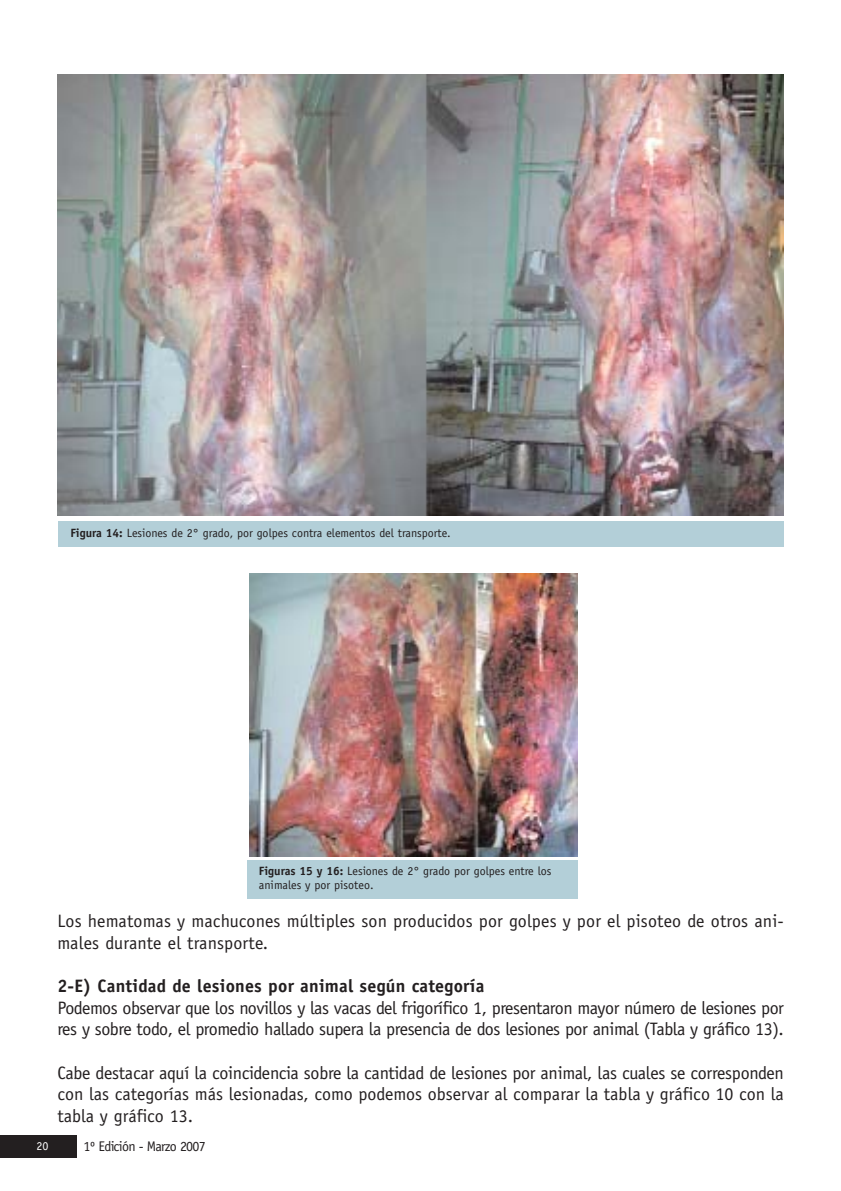
<style>
.page{position:relative;width:841px;height:1191px;background:#fff}
.page>*{position:absolute;margin:0;border:0;box-sizing:border-box;transform-origin:0 0}
.t1{font:18px/21.6px "Officina Sans";letter-spacing:-.025em;color:#231f20}
.t2{font:18px/21.6px "Officina Sans";letter-spacing:.01em;color:#231f20}
.t3{font:700 18px "Officina Sans";letter-spacing:.01em;color:#231f20}
.t4{font:14px "Officina Sans";letter-spacing:-.05em;color:#231f20}
.t5{font:12px/14.4px "Officina Sans";color:#231f20}
.t6{font:12px "Officina Sans";color:#fff}
.s1{font-weight:700}
</style>
<div class="page">
<img style="left:0;top:74px;width:784px;height:1084px">
<p class="t5" style="left:70px;top:526px;width:381px"><span class="s1">Figura 14:</span> Lesiones de 2° grado, por golpes contra elementos del transporte.</p>
<p class="t5" style="left:259px;top:865px;width:294px"><span class="s1">Figuras 15 y 16:</span> Lesiones de 2° grado por golpes entre los animales y por pisoteo.</p>
<p class="t2" style="left:57px;top:912px;width:727px">Los hematomas y machucones múltiples son producidos por golpes y por el pisoteo de otros ani&shy;males durante el transporte.</p>
<p class="t3" style="left:57px;top:979px;width:428px">2-E) Cantidad de lesiones por animal según categoría</p>
<p class="t1" style="left:57px;top:998px;width:727px">Podemos observar que los novillos y las vacas del frigorífico 1, presentaron mayor número de lesiones por res y sobre todo, el promedio hallado supera la presencia de dos lesiones por animal (Tabla y gráfico 13).</p>
<p class="t1" style="left:57px;top:1063px;width:727px;text-align:justify">Cabe destacar aquí la coincidencia sobre la cantidad de lesiones por animal, las cuales se corresponden con las categorías más lesionadas, como podemos observar al comparar la tabla y gráfico 10 con la tabla y gráfico 13.</p>
<p class="t6" style="left:37px;top:1141px;width:13px">20</p>
<p class="t4" style="left:83px;top:1140px;width:124px">1º Edición - Marzo 2007</p>
</div>
